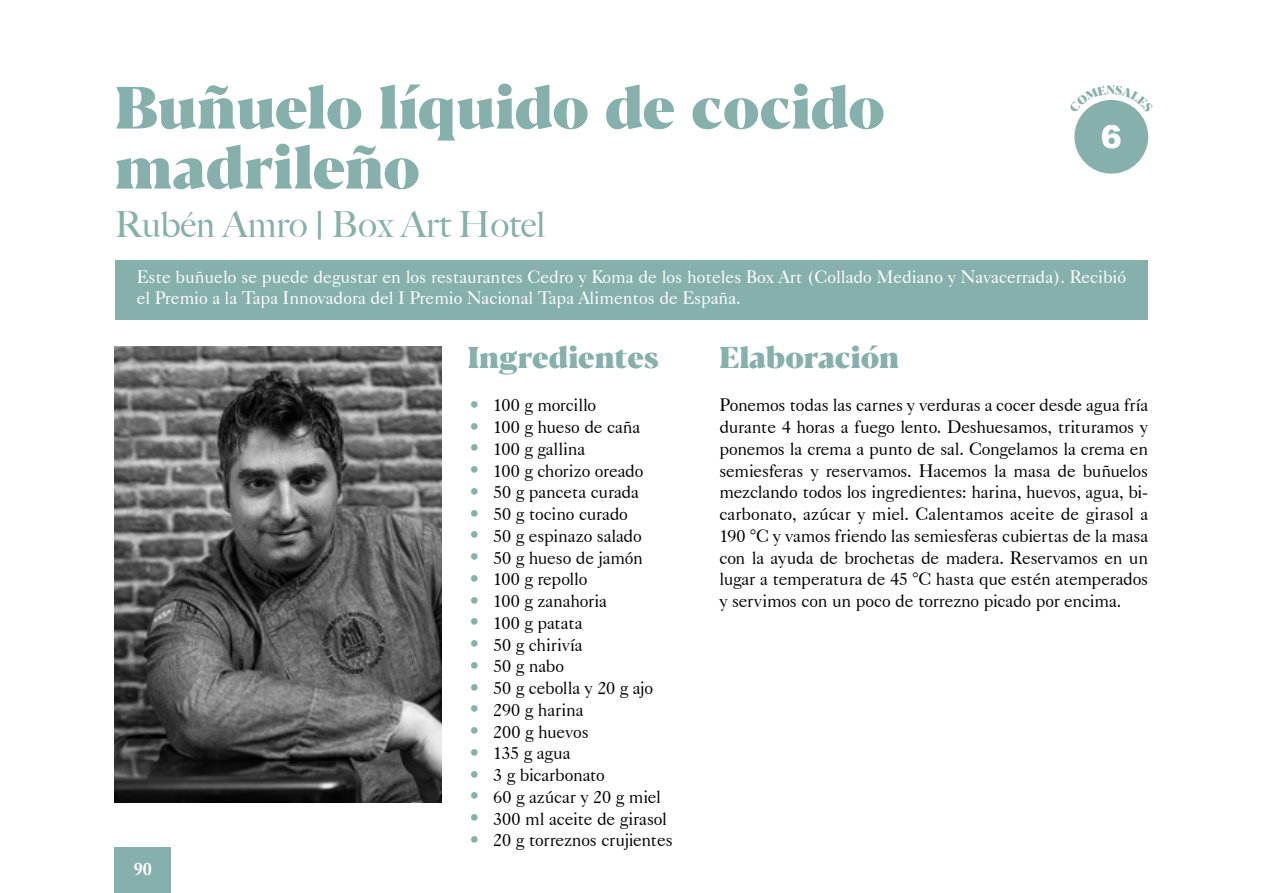
<style>
.page{position:relative;width:1263px;height:893px;background:#fff}
.page>*{position:absolute;margin:0;border:0;box-sizing:border-box;transform-origin:0 0}
.t1{font:800 59.25px/60px "Blacker Display";letter-spacing:-.01em;color:#85b0ac}
.t2{font:500 36px "Big Caslon";color:#85b0ac}
.t3{font:900 31.5px "Arial";color:#fff}
.t4{font:800 30px "Blacker Display";letter-spacing:-.005em;color:#85b0ac}
.t5{font:18px/21.8px "Caslon 540 BT";letter-spacing:-.01em;color:#000;text-align:justify}
.t6{font:18px/21px "Caslon 540 BT";color:#fff}
.t7{font:700 18px "Adobe Caslon";color:#fff}
.s1{font-size:22.5px;color:#85b0ac}
</style>
<div class="page">
<div style="left:115px;top:848px;width:56px;height:45px;background:#85b0ac"></div>
<img style="left:115px;top:346px;width:326px;height:457px">
<div style="left:1074px;top:100px;width:74px;height:74px;background:#85b0ac;border-radius:50%"></div>
<div style="left:115px;top:260px;width:1032px;height:59px;background:#85b0ac"></div>
<svg style="left:1083px;top:100px;width:57px;height:13px"></svg>
<h1 class="t1" style="left:115px;top:84px;width:772px">Buñuelo líquido de cocido madrileño</h1>
<h2 class="t2" style="left:115px;top:204px;width:432px">Rubén Amro | Box Art Hotel</h2>
<h3 class="t3" style="left:1101px;top:119px;width:23px">6</h3>
<p class="t6" style="left:137px;top:268px;width:991px">Este buñuelo se puede degustar en los restaurantes Cedro y Koma de los hoteles Box Art (Collado Mediano y Navacerrada). Recibió el Premio a la Tapa Innovadora del I Premio Nacional Tapa Alimentos de España.</p>
<p class="t7" style="left:134px;top:862px;width:19px">90</p>
<h3 class="t4" style="left:468px;top:345px;width:193px">Ingredientes</h3>
<p class="t5" style="left:468px;top:396px;width:130px"><span class="s1">•</span> 100 g morcillo</p>
<p class="t5" style="left:468px;top:417px;width:174px"><span class="s1">•</span> 100 g hueso de caña</p>
<p class="t5" style="left:468px;top:439px;width:119px"><span class="s1">•</span> 100 g gallina</p>
<p class="t5" style="left:468px;top:461px;width:177px"><span class="s1">•</span> 100 g chorizo oreado</p>
<p class="t5" style="left:468px;top:483px;width:173px"><span class="s1">•</span> 50 g panceta curada</p>
<p class="t5" style="left:468px;top:504px;width:162px"><span class="s1">•</span> 50 g tocino curado</p>
<p class="t5" style="left:468px;top:526px;width:175px"><span class="s1">•</span> 50 g espinazo salado</p>
<p class="t5" style="left:468px;top:548px;width:177px"><span class="s1">•</span> 50 g hueso de jamón</p>
<p class="t5" style="left:468px;top:570px;width:121px"><span class="s1">•</span> 100 g repollo</p>
<p class="t5" style="left:468px;top:591px;width:141px"><span class="s1">•</span> 100 g zanahoria</p>
<p class="t5" style="left:468px;top:613px;width:116px"><span class="s1">•</span> 100 g patata</p>
<p class="t5" style="left:468px;top:635px;width:116px"><span class="s1">•</span> 50 g chirivía</p>
<p class="t5" style="left:468px;top:657px;width:98px"><span class="s1">•</span> 50 g nabo</p>
<p class="t5" style="left:468px;top:678px;width:187px"><span class="s1">•</span> 50 g cebolla y 20 g ajo</p>
<p class="t5" style="left:468px;top:700px;width:117px"><span class="s1">•</span> 290 g harina</p>
<p class="t5" style="left:468px;top:722px;width:122px"><span class="s1">•</span> 200 g huevos</p>
<p class="t5" style="left:468px;top:744px;width:104px"><span class="s1">•</span> 135 g agua</p>
<p class="t5" style="left:468px;top:765px;width:139px"><span class="s1">•</span> 3 g bicarbonato</p>
<p class="t5" style="left:468px;top:787px;width:195px"><span class="s1">•</span> 60 g azúcar y 20 g miel</p>
<p class="t5" style="left:468px;top:809px;width:201px"><span class="s1">•</span> 300 ml aceite de girasol</p>
<p class="t5" style="left:468px;top:831px;width:206px"><span class="s1">•</span> 20 g torreznos crujientes</p>
<h3 class="t4" style="left:719px;top:345px;width:181px">Elaboración</h3>
<p class="t5" style="left:719px;top:396px;width:430px">Ponemos todas las carnes y verduras a cocer desde agua fría durante 4 horas a fuego lento. Deshuesamos, trituramos y ponemos la crema a punto de sal. Congelamos la crema en semiesferas y reservamos. Hacemos la masa de buñuelos mezclando todos los ingredientes: harina, huevos, agua, bi&shy;carbonato, azúcar y miel. Calentamos aceite de girasol a 190 °C y vamos friendo las semiesferas cubiertas de la masa con la ayuda de brochetas de madera. Reservamos en un lugar a temperatura de 45 °C hasta que estén atemperados y servimos con un poco de torrezno picado por encima.</p>
</div>
